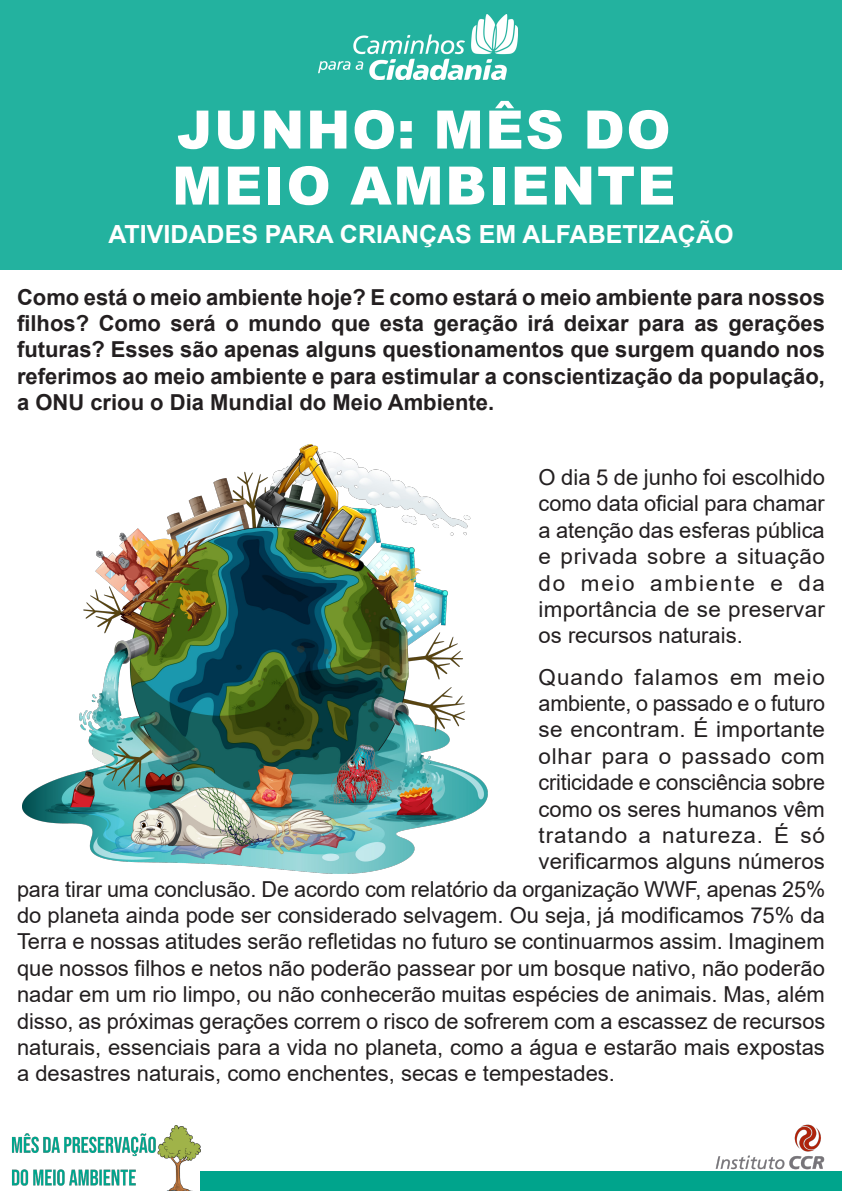
<style>
.page{position:relative;width:842px;height:1191px;background:#fff}
.page>*{position:absolute;margin:0;border:0;box-sizing:border-box;transform-origin:0 0}
.t1{font:900 53px "Arial";letter-spacing:.035em;color:#fff}
.t2{font:700 25px "Arial";color:#fff}
.t3{font:22px/26.4px "Arial";color:#231f20;text-align:justify}
.t4{font:700 22px/26.4px "Arial";color:#231f20;text-align:justify}
.t5{font:22px "Arial";letter-spacing:.04em;color:#231f20}
.t6{font:22px "Arial";letter-spacing:.035em;color:#231f20}
</style>
<div class="page">
<img style="left:715px;top:1124px;width:110px;height:45px">
<div style="left:0;top:0;width:842px;height:269px;background:#23b29f"></div>
<img style="left:318px;top:14px;width:201px;height:67px">
<div style="left:201px;top:1171px;width:641px;height:20px;background:#00a48c"></div>
<img style="left:23px;top:444px;width:465px;height:429px">
<img style="left:12px;top:1125px;width:189px;height:66px">
<p class="t1" style="left:177px;top:91px;width:495px">JUNHO: MÊS DO</p>
<p class="t1" style="left:172px;top:147px;width:505px">MEIO AMBIENTE</p>
<p class="t2" style="left:108px;top:216px;width:626px">ATIVIDADES PARA CRIANÇAS EM ALFABETIZAÇÃO</p>
<p class="t4" style="left:17px;top:284px;width:809px">Como está o meio ambiente hoje? E como estará o meio ambiente para nossos filhos? Como será o mundo que esta geração irá deixar para as gerações futuras? Esses são apenas alguns questionamentos que surgem quando nos referimos ao meio ambiente e para estimular a conscientização da população, a ONU criou o Dia Mundial do Meio Ambiente.</p>
<p class="t3" style="left:539px;top:464px;width:288px">O dia 5 de junho foi escolhido como data oficial para chamar a atenção das esferas pública e privada sobre a situação do meio ambiente e da importância de se preservar os recursos naturais.</p>
<p class="t5" style="left:539px;top:661px;width:288px">Quando falamos em meio</p>
<p class="t3" style="left:539px;top:690px;width:288px">ambiente, o passado e o futuro</p>
<p class="t3" style="left:539px;top:716px;width:288px">se encontram. É importante</p>
<p class="t6" style="left:539px;top:741px;width:288px">olhar para o passado com</p>
<p class="t3" style="left:539px;top:769px;width:288px">criticidade e consciência sobre</p>
<p class="t3" style="left:539px;top:795px;width:288px">como os seres humanos vêm</p>
<p class="t5" style="left:539px;top:820px;width:288px">tratando a natureza. É só</p>
<p class="t3" style="left:539px;top:848px;width:288px">verificarmos alguns números</p>
<p class="t3" style="left:17px;top:875px;width:810px">para tirar uma conclusão. De acordo com relatório da organização WWF, apenas 25%</p>
<p class="t3" style="left:17px;top:902px;width:809px">do planeta ainda pode ser considerado selvagem. Ou seja, já modificamos 75% da</p>
<p class="t3" style="left:17px;top:928px;width:809px">Terra e nossas atitudes serão refletidas no futuro se continuarmos assim. Imaginem</p>
<p class="t3" style="left:17px;top:954px;width:809px">que nossos filhos e netos não poderão passear por um bosque nativo, não poderão</p>
<p class="t3" style="left:17px;top:981px;width:809px">nadar em um rio limpo, ou não conhecerão muitas espécies de animais. Mas, além</p>
<p class="t3" style="left:17px;top:1007px;width:810px">disso, as próximas gerações correm o risco de sofrerem com a escassez de recursos</p>
<p class="t3" style="left:17px;top:1034px;width:809px">naturais, essenciais para a vida no planeta, como a água e estarão mais expostas</p>
<p class="t3" style="left:17px;top:1060px;width:599px">a desastres naturais, como enchentes, secas e tempestades.</p>
</div>
